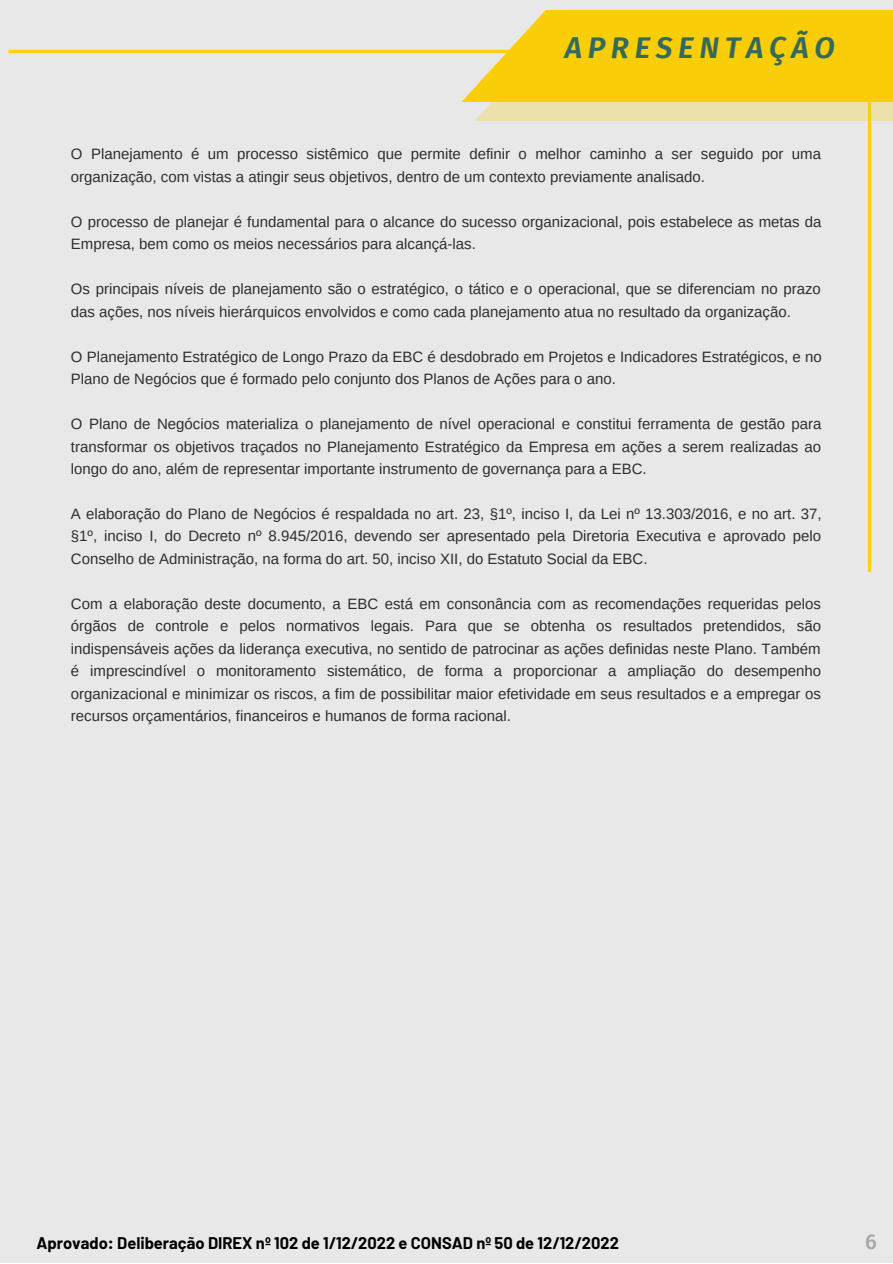
<style>
.page{position:relative;width:893px;height:1264px;background:#fff}
.page>*{position:absolute;margin:0;border:0;box-sizing:border-box;transform-origin:0 0}
.t1{font:italic 600 30px "Fira Sans";letter-spacing:.185em;color:#35695b}
.t2{font:500 21.3px "Fira Sans";color:#a6a6a6}
.t3{font:700 16.5px "Barlow";color:#000}
.t4{font:15px/22.5px "Arimo";color:#2e2e2e}
</style>
<div class="page">
<div style="left:0;top:0;width:892px;height:1262px;background:#e8e8e8"></div>
<svg style="left:867px;top:121px;width:4px;height:451px;background:#f9d63e"></svg>
<hr style="left:8px;top:50px;width:859px;height:3px;background:#ffd10f">
<svg style="left:460px;top:10px;width:432px;height:111px;background:#f5d336"></svg>
<h1 class="t1" style="left:565px;top:30px;width:271px">APRESENTAÇÃO</h1>
<p class="t4" style="left:71px;top:143px;width:751px">O Planejamento é um processo sistêmico que permite definir o melhor caminho a ser seguido por uma organização, com vistas a atingir seus objetivos, dentro de um contexto previamente analisado.</p>
<p class="t4" style="left:71px;top:210px;width:751px">O processo de planejar é fundamental para o alcance do sucesso organizacional, pois estabelece as metas da<br>Empresa, bem como os meios necessários para alcançá-las.</p>
<p class="t4" style="left:71px;top:277px;width:751px">Os principais níveis de planejamento são o estratégico, o tático e o operacional, que se diferenciam no prazo das ações, nos níveis hierárquicos envolvidos e como cada planejamento atua no resultado da organização.</p>
<p class="t4" style="left:71px;top:345px;width:752px">O Planejamento Estratégico de Longo Prazo da EBC é desdobrado em Projetos e Indicadores Estratégicos, e no<br>Plano de Negócios que é formado pelo conjunto dos Planos de Ações para o ano.</p>
<p class="t4" style="left:71px;top:412px;width:752px;text-align:justify">O Plano de Negócios materializa o planejamento de nível operacional e constitui ferramenta de gestão para transformar os objetivos traçados no Planejamento Estratégico da Empresa em ações a serem realizadas ao longo do ano, além de representar importante instrumento de governança para a EBC.</p>
<p class="t4" style="left:71px;top:502px;width:752px;text-align:justify">A elaboração do Plano de Negócios é respaldada no art. 23, §1º, inciso I, da Lei nº 13.303/2016, e no art. 37, §1º, inciso I, do Decreto nº 8.945/2016, devendo ser apresentado pela Diretoria Executiva e aprovado pelo Conselho de Administração, na forma do art. 50, inciso XII, do Estatuto Social da EBC.</p>
<p class="t4" style="left:71px;top:592px;width:751px;text-align:justify">Com a elaboração deste documento, a EBC está em consonância com as recomendações requeridas pelos órgãos de controle e pelos normativos legais. Para que se obtenha os resultados pretendidos, são indispensáveis ações da liderança executiva, no sentido de patrocinar as ações definidas neste Plano. Também é imprescindível o monitoramento sistemático, de forma a proporcionar a ampliação do desempenho organizacional e minimizar os riscos, a fim de possibilitar maior efetividade em seus resultados e a empregar os recursos orçamentários, financeiros e humanos de forma racional.</p>
<p class="t3" style="left:36px;top:1232px;width:584px">Aprovado: Deliberação DIREX nº 102 de 1/12/2022 e CONSAD nº 50 de 12/12/2022</p>
<h2 class="t2" style="left:865px;top:1228px;width:13px">6</h2>
</div>
